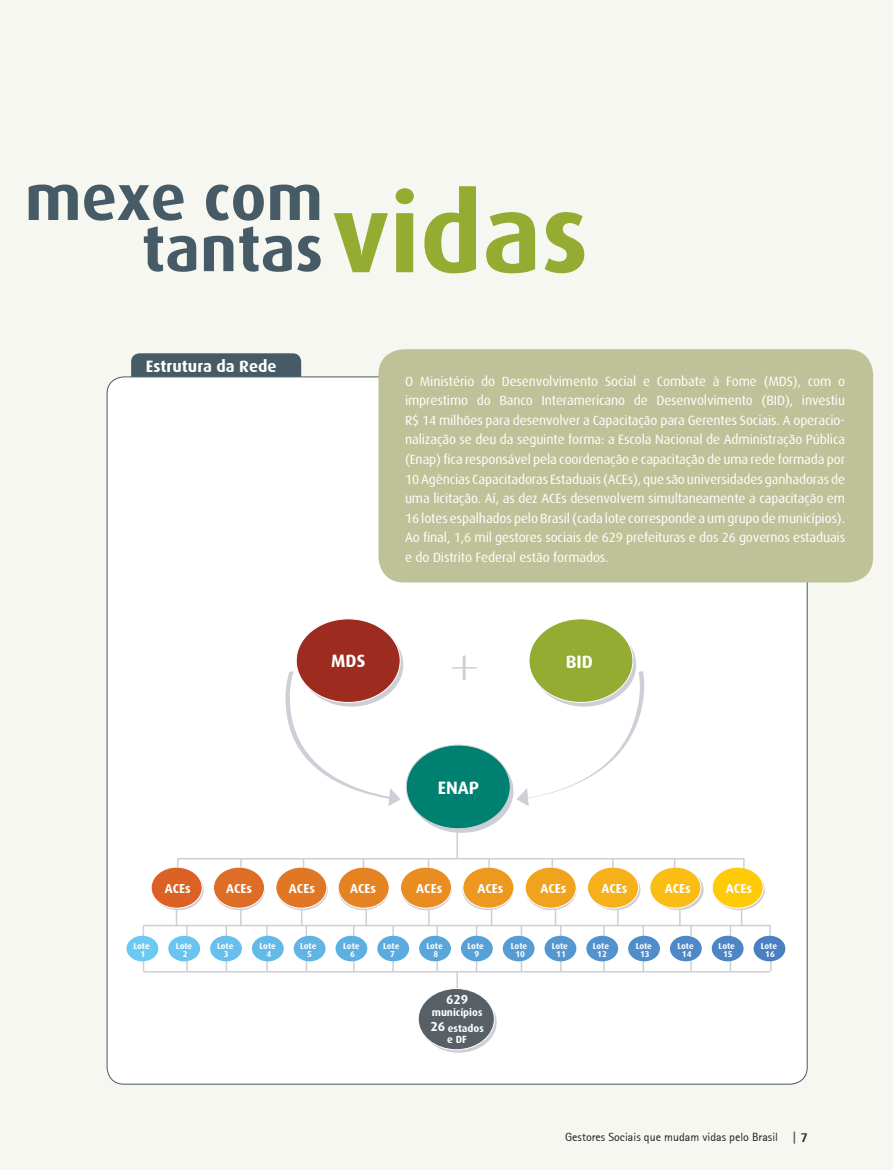
<style>
.page{position:relative;width:893px;height:1170px;background:#fff}
.page>*{position:absolute;margin:0;border:0;box-sizing:border-box;transform-origin:0 0}
.t1{font:700 64.5px/51.2px "Dax";color:#465b65}
.t2{font:700 18px "Dax";color:#fff}
.t3{font:700 16.5px "Dax";color:#fff}
.t4{font:13.5px/19.5px "Dax";letter-spacing:-.01em;color:#fff;text-align:justify}
.t5{font:700 13.2px "Dax";color:#fff}
.t6{font:700 13.05px "Dax";color:#fff}
.t7{font:12px "Rotis Sans Serif 55";color:#231f20}
.t8{font:700 10.5px/16.4px "Dax";color:#fff}
.t9{font:700 8.55px/8.6px "Dax";color:#fff;text-align:center}
.s1{font-size:109.5px;color:#95ac33}
.s2{font-size:13.2px}
.s3{font-family:"Rotis Sans Serif 75";font-weight:800;font-size:13.5px;color:#58595b}
.s4{font-family:"Rotis Sans Serif 75";font-weight:800;font-size:13.5px}
</style>
<div class="page">
<div style="left:0;top:0;width:893px;height:1169px;background:#f7f7f1"></div>
<div style="left:131px;top:353px;width:170px;height:45px;background:#465b65;border-radius:9px"></div>
<div style="left:107px;top:377px;width:700px;height:707px;background:#fff;border-radius:17px"></div>
<div style="left:378px;top:349px;width:495px;height:233px;background:#bfc298;border-radius:26px"></div>
<svg style="left:277px;top:869px;width:51px;height:41px"></svg>
<svg style="left:153px;top:869px;width:51px;height:41px"></svg>
<svg style="left:214px;top:869px;width:51px;height:41px"></svg>
<svg style="left:338px;top:869px;width:51px;height:41px"></svg>
<svg style="left:401px;top:869px;width:51px;height:41px"></svg>
<svg style="left:462px;top:869px;width:51px;height:41px"></svg>
<svg style="left:526px;top:869px;width:51px;height:41px"></svg>
<svg style="left:589px;top:869px;width:51px;height:41px"></svg>
<svg style="left:653px;top:869px;width:51px;height:41px"></svg>
<svg style="left:714px;top:869px;width:51px;height:41px"></svg>
<div style="left:151px;top:867px;width:51px;height:41px;background:#dc6125;border-radius:50%"></div>
<div style="left:151px;top:866px;width:52px;height:42px;border:1px solid #fff;border-radius:50%"></div>
<div style="left:213px;top:867px;width:52px;height:41px;background:#de6d25;border-radius:50%"></div>
<div style="left:213px;top:866px;width:52px;height:42px;border:1px solid #fff;border-radius:50%"></div>
<div style="left:276px;top:867px;width:51px;height:41px;background:#e17724;border-radius:50%"></div>
<div style="left:275px;top:866px;width:52px;height:42px;border:1px solid #fff;border-radius:50%"></div>
<div style="left:338px;top:867px;width:51px;height:41px;background:#e58323;border-radius:50%"></div>
<div style="left:338px;top:866px;width:52px;height:42px;border:1px solid #fff;border-radius:50%"></div>
<div style="left:400px;top:867px;width:52px;height:41px;background:#e98d22;border-radius:50%"></div>
<div style="left:400px;top:866px;width:52px;height:42px;border:1px solid #fff;border-radius:50%"></div>
<div style="left:463px;top:867px;width:51px;height:41px;background:#ed9920;border-radius:50%"></div>
<div style="left:462px;top:866px;width:52px;height:42px;border:1px solid #fff;border-radius:50%"></div>
<div style="left:525px;top:867px;width:51px;height:41px;background:#f0a41d;border-radius:50%"></div>
<div style="left:525px;top:866px;width:52px;height:42px;border:1px solid #fff;border-radius:50%"></div>
<div style="left:587px;top:867px;width:52px;height:41px;background:#f5b01a;border-radius:50%"></div>
<div style="left:587px;top:866px;width:52px;height:42px;border:1px solid #fff;border-radius:50%"></div>
<div style="left:650px;top:867px;width:51px;height:41px;background:#fabd13;border-radius:50%"></div>
<div style="left:649px;top:866px;width:52px;height:42px;border:1px solid #fff;border-radius:50%"></div>
<div style="left:712px;top:867px;width:51px;height:41px;background:#ffca06;border-radius:50%"></div>
<div style="left:712px;top:866px;width:52px;height:42px;border:1px solid #fff;border-radius:50%"></div>
<hr style="left:143px;top:970px;width:627px;height:2px;background:#ceced7">
<svg style="left:186px;top:961px;width:2px;height:10px"></svg>
<svg style="left:266px;top:961px;width:2px;height:10px"></svg>
<svg style="left:392px;top:961px;width:2px;height:10px"></svg>
<svg style="left:436px;top:961px;width:2px;height:10px"></svg>
<svg style="left:560px;top:961px;width:2px;height:10px"></svg>
<svg style="left:603px;top:961px;width:2px;height:10px"></svg>
<svg style="left:690px;top:960px;width:2px;height:11px"></svg>
<svg style="left:770px;top:961px;width:2px;height:10px"></svg>
<svg style="left:176px;top:909px;width:1px;height:15px"></svg>
<svg style="left:240px;top:909px;width:2px;height:15px"></svg>
<svg style="left:365px;top:909px;width:2px;height:15px"></svg>
<svg style="left:428px;top:909px;width:2px;height:15px"></svg>
<svg style="left:491px;top:909px;width:1px;height:15px"></svg>
<svg style="left:617px;top:909px;width:2px;height:15px"></svg>
<svg style="left:679px;top:909px;width:2px;height:15px"></svg>
<svg style="left:741px;top:909px;width:1px;height:15px"></svg>
<div style="left:143px;top:924px;width:628px;height:12px;border:2px solid #ceced7"></div>
<svg style="left:186px;top:925px;width:2px;height:10px"></svg>
<svg style="left:266px;top:925px;width:2px;height:10px"></svg>
<svg style="left:301px;top:909px;width:6px;height:26px"></svg>
<svg style="left:392px;top:925px;width:2px;height:10px"></svg>
<svg style="left:436px;top:925px;width:2px;height:10px"></svg>
<svg style="left:555px;top:909px;width:7px;height:26px"></svg>
<svg style="left:603px;top:925px;width:2px;height:10px"></svg>
<svg style="left:690px;top:925px;width:2px;height:10px"></svg>
<div style="left:177px;top:857px;width:568px;height:11px;border:2px solid #ceced7"></div>
<svg style="left:240px;top:858px;width:2px;height:10px"></svg>
<svg style="left:488px;top:858px;width:2px;height:10px"></svg>
<svg style="left:612px;top:858px;width:2px;height:10px"></svg>
<hr style="left:456px;top:827px;width:2px;height:31px;background:#ceced7">
<hr style="left:456px;top:971px;width:2px;height:21px;background:#ceced7">
<div style="left:753px;top:935px;width:32px;height:26px;background:#4a80c2;border-radius:50%"></div>
<div style="left:712px;top:935px;width:32px;height:26px;background:#4d85c5;border-radius:50%"></div>
<div style="left:670px;top:935px;width:32px;height:26px;background:#4d89c8;border-radius:50%"></div>
<div style="left:628px;top:935px;width:32px;height:26px;background:#508ecb;border-radius:50%"></div>
<div style="left:586px;top:935px;width:32px;height:26px;background:#5293ce;border-radius:50%"></div>
<div style="left:544px;top:935px;width:32px;height:26px;background:#5397d1;border-radius:50%"></div>
<div style="left:503px;top:935px;width:32px;height:26px;background:#569cd5;border-radius:50%"></div>
<div style="left:461px;top:935px;width:32px;height:26px;background:#58a1d8;border-radius:50%"></div>
<div style="left:419px;top:935px;width:32px;height:26px;background:#59a6db;border-radius:50%"></div>
<div style="left:377px;top:935px;width:32px;height:26px;background:#5cabde;border-radius:50%"></div>
<div style="left:335px;top:935px;width:32px;height:26px;background:#5fb0e2;border-radius:50%"></div>
<div style="left:294px;top:935px;width:32px;height:26px;background:#60b5e5;border-radius:50%"></div>
<div style="left:252px;top:935px;width:32px;height:26px;background:#63bae8;border-radius:50%"></div>
<div style="left:210px;top:935px;width:32px;height:26px;background:#66bfec;border-radius:50%"></div>
<div style="left:168px;top:935px;width:32px;height:26px;background:#68c5ef;border-radius:50%"></div>
<div style="left:126px;top:935px;width:32px;height:26px;background:#6bcaf3;border-radius:50%"></div>
<svg style="left:421px;top:991px;width:76px;height:61px"></svg>
<div style="left:418px;top:988px;width:76px;height:61px;background:#576066;border-radius:50%"></div>
<div style="left:418px;top:988px;width:77px;height:61px;border:1px solid #fff;border-radius:50%"></div>
<div style="left:409px;top:749px;width:104px;height:83px;background:#ceced7;border-radius:50%"></div>
<div style="left:406px;top:745px;width:104px;height:83px;background:#008070;border-radius:50%"></div>
<div style="left:296px;top:618px;width:104px;height:84px;background:#9e2b20;border-radius:50%"></div>
<div style="left:529px;top:618px;width:104px;height:84px;background:#95ac33;border-radius:50%"></div>
<svg style="left:285px;top:671px;width:116px;height:135px"></svg>
<svg style="left:517px;top:670px;width:128px;height:136px"></svg>
<svg style="left:451px;top:655px;width:26px;height:25px"></svg>
<p class="t1" style="left:142px;top:172px;width:448px;text-indent:-117px">mexe com tantas<span class="s1">vidas</span></p>
<p class="t3" style="left:146px;top:357px;width:132px">Estrutura da Rede</p>
<p class="t4" style="left:405px;top:371px;width:442px">O Ministério do Desenvolvimento Social e Combate à Fome (MDS), com o imprestimo do Banco Interamericano de Desenvolvimento (BID), investiu R$ 14 milhões para desenvolver a Capacitação para Gerentes Sociais. A operacio&shy;nalização se deu da seguinte forma: a Escola Nacional de Administração Pública (Enap) fica responsável pela coordenação e capacitação de uma rede formada por 10 Agências Capacitadoras Estaduais (ACEs), que são universidades ganhadoras de uma licitação. Aí, as dez ACEs desenvolvem simultaneamente a capacitação em 16 lotes espalhados pelo Brasil (cada lote corresponde a um grupo de municípios).<br>Ao final, 1,6 mil gestores sociais de 629 prefeituras e dos 26 governos estaduais e do Distrito Federal estão formados.</p>
<p class="t2" style="left:331px;top:650px;width:36px">MDS</p>
<p class="t2" style="left:566px;top:651px;width:29px">BID</p>
<p class="t2" style="left:438px;top:777px;width:43px">ENAP</p>
<p class="t6" style="left:165px;top:880px;width:28px">ACEs</p>
<p class="t6" style="left:226px;top:880px;width:28px">ACEs</p>
<p class="t6" style="left:289px;top:880px;width:28px">ACEs</p>
<p class="t6" style="left:350px;top:880px;width:28px">ACEs</p>
<p class="t6" style="left:416px;top:880px;width:28px">ACEs</p>
<p class="t6" style="left:477px;top:880px;width:28px">ACEs</p>
<p class="t6" style="left:540px;top:880px;width:28px">ACEs</p>
<p class="t6" style="left:601px;top:880px;width:28px">ACEs</p>
<p class="t6" style="left:665px;top:880px;width:28px">ACEs</p>
<p class="t6" style="left:726px;top:880px;width:28px">ACEs</p>
<p class="t9" style="left:133px;top:941px;width:18px">Lote<br>1</p>
<p class="t9" style="left:176px;top:941px;width:18px">Lote<br>2</p>
<p class="t9" style="left:217px;top:941px;width:18px">Lote<br>3</p>
<p class="t9" style="left:260px;top:941px;width:18px">Lote<br>4</p>
<p class="t9" style="left:300px;top:941px;width:18px">Lote<br>5</p>
<p class="t9" style="left:343px;top:941px;width:18px">Lote<br>6</p>
<p class="t9" style="left:383px;top:941px;width:18px">Lote<br>7</p>
<p class="t9" style="left:426px;top:941px;width:18px">Lote<br>8</p>
<p class="t9" style="left:468px;top:941px;width:18px">Lote<br>9</p>
<p class="t9" style="left:511px;top:941px;width:18px">Lote<br>10</p>
<p class="t9" style="left:552px;top:941px;width:18px">Lote<br>11</p>
<p class="t9" style="left:593px;top:941px;width:18px">Lote<br>12</p>
<p class="t9" style="left:636px;top:941px;width:18px">Lote<br>13</p>
<p class="t9" style="left:677px;top:941px;width:18px">Lote<br>14</p>
<p class="t9" style="left:719px;top:941px;width:18px">Lote<br>15</p>
<p class="t9" style="left:761px;top:941px;width:18px">Lote<br>16</p>
<p class="t5" style="left:446px;top:991px;width:24px">629</p>
<p class="t8" style="left:430px;top:1003px;width:55px">municípios<br><span class="s2">26</span> estados</p>
<p class="t8" style="left:447px;top:1031px;width:21px">e DF</p>
<p class="t7" style="left:565px;top:1129px;width:244px">Gestores Sociais que mudam vidas pelo Brasil <span class="s3">|</span> <span class="s4">7</span></p>
</div>
